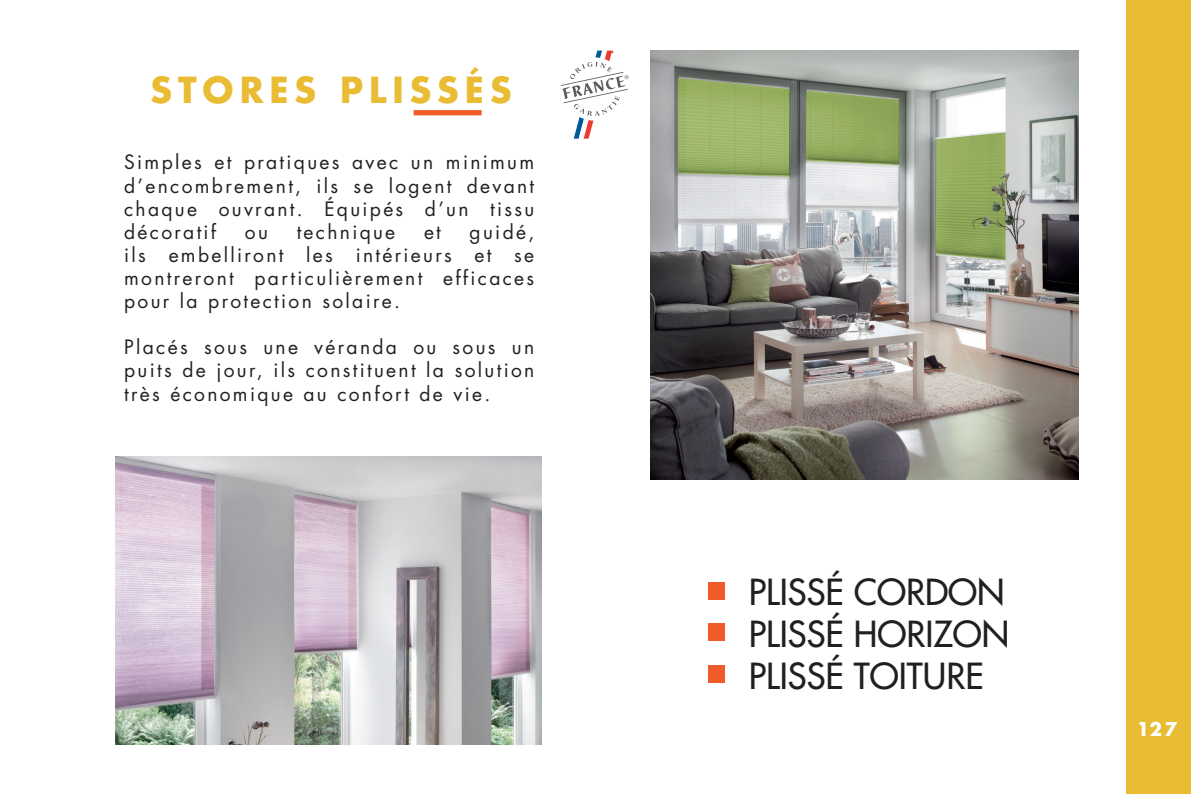
<style>
.page{position:relative;width:1191px;height:794px;background:#fff}
.page>*{position:absolute;margin:0;border:0;box-sizing:border-box;transform-origin:0 0}
.t1{font:500 35px "Futura Std";color:#231f20}
.t2{font:700 35px "Futura Std";letter-spacing:.17em;color:#e9bc34}
.t3{font:700 21px "Futura PT";color:#fff}
.t4{font:19.25px/23.1px "Futura Std";letter-spacing:.12em;color:#231f20;text-align:justify}
</style>
<div class="page">
<div style="left:1126px;top:0;width:65px;height:794px;background:#e8bc33"></div>
<div style="left:708px;top:581px;width:16px;height:18px;background:#f15b2a"></div>
<div style="left:708px;top:665px;width:16px;height:18px;background:#f15b2a"></div>
<div style="left:708px;top:623px;width:16px;height:18px;background:#f15b2a"></div>
<div style="left:413px;top:110px;width:68px;height:5px;background:#f15b2a"></div>
<svg style="left:561px;top:51px;width:68px;height:88px"></svg>
<img style="left:650px;top:51px;width:429px;height:428px">
<img style="left:115px;top:456px;width:427px;height:288px">
<p class="t2" style="left:150px;top:66px;width:362px">STORES PLISSÉS</p>
<p class="t4" style="left:124px;top:151px;width:411px">Simples et pratiques avec un minimum d’encombrement, ils se logent devant chaque ouvrant. Équipés d’un tissu décoratif</p>
<p class="t4" style="left:124px;top:220px;width:411px;text-indent:345px">guidé, ils embelliront les intérieurs et se montreront particulièrement efficaces pour la protection solaire.</p>
<p class="t4" style="left:124px;top:336px;width:412px">Placés sous une véranda ou sous un puits de jour, ils constituent la solution très économique au confort de vie.</p>
<p class="t4" style="left:245px;top:220px;width:24px">ou</p>
<p class="t4" style="left:297px;top:220px;width:100px">technique</p>
<p class="t4" style="left:424px;top:220px;width:18px">et</p>
<p class="t1" style="left:749px;top:569px;width:257px">PLISSÉ CORDON</p>
<p class="t1" style="left:749px;top:611px;width:262px">PLISSÉ HORIZON</p>
<p class="t1" style="left:749px;top:653px;width:236px">PLISSÉ TOITURE</p>
<p class="t3" style="left:1139px;top:715px;width:40px">127</p>
</div>
